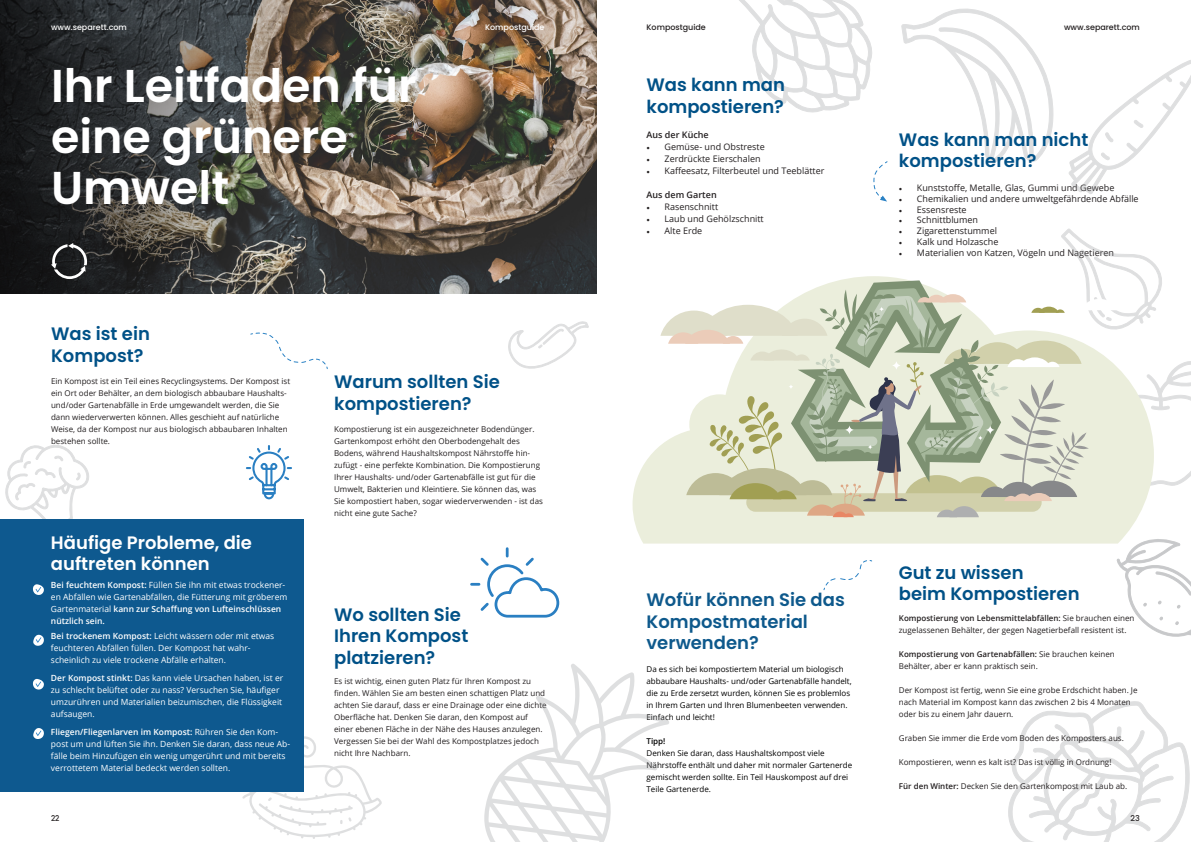
<style>
.page{position:relative;width:1191px;height:842px;background:#fff}
.page>*{position:absolute;margin:0;border:0;box-sizing:border-box;transform-origin:0 0}
.t1{font:600 46px/51px "Poppins";color:#fff}
.t2{font:600 18px/21.6px "Poppins";color:#005187}
.t3{font:600 18px/21.6px "Poppins";color:#0e598c}
.t4{font:600 18px/21.6px "Poppins";color:#fff}
.t5{font:9px "Open Sans";color:#231f20}
.t6{font:600 9px "Open Sans";color:#231f20}
.t7{font:8.5px/12px "Open Sans";color:#fff}
.t8{font:8px/12px "Open Sans";color:#231f20}
.t9{font:8px/12px "Open Sans";color:#000001}
.t10{font:500 8px "Poppins";color:#231f20}
.t11{font:500 8px "Poppins";color:#fff}
.t12{font:500 8px "Poppins";color:#231f20;scale:.91 1}
.s1{font-weight:600}
.s2{font-family:"Minion Pro"}
</style>
<div class="page">
<img style="left:354px;top:0;width:242px;height:293px">
<svg style="left:0;top:0;width:354px;height:293px;background:#403f3c"></svg>
<svg style="left:3px;top:445px;width:87px;height:75px"></svg>
<svg style="left:51px;top:243px;width:36px;height:36px"></svg>
<svg style="left:250px;top:332px;width:78px;height:37px"></svg>
<svg style="left:246px;top:445px;width:46px;height:55px"></svg>
<svg style="left:470px;top:547px;width:90px;height:71px"></svg>
<svg style="left:508px;top:321px;width:81px;height:48px"></svg>
<svg style="left:1068px;top:60px;width:123px;height:134px"></svg>
<svg style="left:901px;top:8px;width:153px;height:155px"></svg>
<svg style="left:739px;top:0;width:133px;height:113px"></svg>
<svg style="left:632px;top:446px;width:506px;height:98px;background:#ecefde"></svg>
<svg style="left:660px;top:228px;width:531px;height:289px"></svg>
<svg style="left:1008px;top:701px;width:182px;height:141px"></svg>
<svg style="left:1116px;top:538px;width:75px;height:99px"></svg>
<svg style="left:873px;top:161px;width:15px;height:41px"></svg>
<svg style="left:242px;top:736px;width:140px;height:103px"></svg>
<svg style="left:484px;top:664px;width:185px;height:178px"></svg>
<div style="left:0;top:520px;width:303px;height:272px;background:#0e598f"></div>
<svg style="left:33px;top:584px;width:11px;height:11px"></svg>
<svg style="left:33px;top:679px;width:11px;height:11px"></svg>
<svg style="left:33px;top:635px;width:11px;height:11px"></svg>
<svg style="left:33px;top:728px;width:11px;height:11px"></svg>
<svg style="left:823px;top:560px;width:49px;height:31px"></svg>
<p class="t11" style="left:51px;top:23px;width:77px">www.separett.com</p>
<p class="t11" style="left:485px;top:23px;width:61px">Kompostguide</p>
<p class="t10" style="left:646px;top:23px;width:61px">Kompostguide</p>
<p class="t10" style="left:1064px;top:23px;width:77px">www.separett.com</p>
<p class="t1" style="left:51px;top:61px;width:367px">Ihr Leitfaden für eine grünere<br>Umwelt</p>
<p class="t2" style="left:51px;top:323px;width:100px">Was ist ein<br>Kompost?</p>
<p class="t8" style="left:51px;top:375px;width:241px">Ein Kompost ist ein Teil eines Recyclingsystems. Der Kompost ist ein Ort oder Behälter, an dem biologisch abbaubare Haushalts&shy;und/oder Gartenabfälle in Erde umgewandelt werden, die Sie dann wiederverwerten können. Alles geschieht auf natürliche Weise, da der Kompost nur aus biologisch abbaubaren Inhalten bestehen sollte.</p>
<p class="t4" style="left:51px;top:531px;width:202px">Häufige Probleme, die auftreten können</p>
<p class="t7" style="left:51px;top:579px;width:238px"><span class="s1">Bei feuchtem Kompost:</span> Füllen Sie ihn mit etwas trockener&shy;en Abfällen wie Gartenabfällen, die Fütterung mit gröberem Gartenmaterial <span class="s1">kann zur Schaffung von Lufteinschlüssen nützlich sein.</span></p>
<p class="t7" style="left:51px;top:630px;width:225px"><span class="s1">Bei trockenem Kompost:</span> Leicht wässern oder mit etwas feuchteren Abfällen füllen. Der Kompost hat wahr&shy;scheinlich zu viele trockene Abfälle erhalten.</p>
<p class="t7" style="left:51px;top:672px;width:234px"><span class="s1">Der Kompost stinkt:</span> Das kann viele Ursachen haben, ist er zu schlecht belüftet oder zu nass? Versuchen Sie, häufiger umzurühren und Materialien beizumischen, die Flüssigkeit aufsaugen.</p>
<p class="t7" style="left:51px;top:726px;width:241px"><span class="s1">Fliegen/Fliegenlarven im Kompost:</span> Rühren Sie den Kom&shy;post um und lüften Sie ihn. Denken Sie daran, dass neue Ab&shy;fälle beim Hinzufügen ein wenig umgerührt und mit bereits verrottetem Material bedeckt werden sollten.</p>
<p class="t2" style="left:334px;top:371px;width:167px">Warum sollten Sie kompostieren?</p>
<p class="t8" style="left:334px;top:423px;width:210px">Kompostierung ist ein ausgezeichneter Bodendünger.<br>Gartenkompost erhöht den Oberbodengehalt des Bodens, während Haushaltskompost Nährstoffe hin&shy;zufügt - eine perfekte Kombination. Die Kompostierung Ihrer Haushalts- und/oder Gartenabfälle ist gut für die Umwelt, Bakterien und Kleintiere. Sie können das, was Sie kompostiert haben, sogar wiederverwenden - ist das nicht eine gute Sache?</p>
<p class="t2" style="left:334px;top:603px;width:136px">Wo sollten Sie<br>Ihren Kompost platzieren?</p>
<p class="t8" style="left:334px;top:675px;width:214px">Es ist wichtig, einen guten Platz für Ihren Kompost zu finden. Wählen Sie am besten einen schattigen Platz und achten Sie darauf, dass er eine Drainage oder eine dichte Oberfläche hat. Denken Sie daran, den Kompost auf einer ebenen Fläche in der Nähe des Hauses anzulegen.<br>Vergessen Sie bei der Wahl des Kompostplatzes jedoch nicht Ihre Nachbarn.</p>
<p class="t2" style="left:646px;top:74px;width:140px">Was kann man kompostieren?</p>
<p class="t6" style="left:646px;top:129px;width:64px">Aus der Küche</p>
<p class="t5" style="left:646px;top:141px;width:120px"><span class="s2">•</span> Gemüse- und Obstreste</p>
<p class="t5" style="left:646px;top:153px;width:116px"><span class="s2">•</span> Zerdrückte Eierschalen</p>
<p class="t5" style="left:646px;top:165px;width:179px"><span class="s2">•</span> Kaffeesatz, Filterbeutel und Teeblätter</p>
<p class="t6" style="left:646px;top:189px;width:72px">Aus dem Garten</p>
<p class="t5" style="left:646px;top:201px;width:73px"><span class="s2">•</span> Rasenschnitt</p>
<p class="t5" style="left:646px;top:213px;width:119px"><span class="s2">•</span> Laub und Gehölzschnitt</p>
<p class="t5" style="left:646px;top:225px;width:57px"><span class="s2">•</span> Alte Erde</p>
<p class="t2" style="left:899px;top:129px;width:191px">Was kann man nicht kompostieren?</p>
<p class="t5" style="left:899px;top:182px;width:217px"><span class="s2">•</span> Kunststoffe, Metalle, Glas, Gummi und Gewebe</p>
<p class="t5" style="left:899px;top:192px;width:241px"><span class="s2">•</span> Chemikalien und andere umweltgefährdende Abfälle</p>
<p class="t5" style="left:899px;top:203px;width:69px"><span class="s2">•</span> Essensreste</p>
<p class="t5" style="left:899px;top:214px;width:81px"><span class="s2">•</span> Schnittblumen</p>
<p class="t5" style="left:899px;top:225px;width:100px"><span class="s2">•</span> Zigarettenstummel</p>
<p class="t5" style="left:899px;top:236px;width:101px"><span class="s2">•</span> Kalk und Holzasche</p>
<p class="t5" style="left:899px;top:246px;width:216px"><span class="s2">•</span> Materialien von Katzen, Vögeln und Nagetieren</p>
<p class="t3" style="left:646px;top:589px;width:200px">Wofür können Sie das<br>Kompostmaterial verwenden?</p>
<p class="t9" style="left:646px;top:663px;width:207px">Da es sich bei kompostiertem Material um biologisch abbaubare Haushalts- und/oder Gartenabfälle handelt, die zu Erde zersetzt wurden, können Sie es problemlos in Ihrem Garten und Ihren Blumenbeeten verwenden.<br>Einfach und leicht!</p>
<p class="t9" style="left:646px;top:735px;width:207px"><span class="s1">Tipp!<br></span>Denken Sie daran, dass Haushaltskompost viele Nährstoffe enthält und daher mit normaler Gartenerde gemischt werden sollte. Ein Teil Hauskompost auf drei Teile Gartenerde.</p>
<p class="t2" style="left:899px;top:562px;width:182px">Gut zu wissen<br>beim Kompostieren</p>
<p class="t8" style="left:899px;top:612px;width:237px"><span class="s1">Kompostierung von Lebensmittelabfällen:</span> Sie brauchen einen zugelassenen Behälter, der gegen Nagetierbefall resistent ist.</p>
<p class="t8" style="left:899px;top:648px;width:217px"><span class="s1">Kompostierung von Gartenabfällen:</span> Sie brauchen keinen<br>Behälter, aber er kann praktisch sein.</p>
<p class="t8" style="left:899px;top:684px;width:240px">Der Kompost ist fertig, wenn Sie eine grobe Erdschicht haben. Je nach Material im Kompost kann das zwischen 2 bis 4 Monaten oder bis zu einem Jahr dauern.</p>
<p class="t8" style="left:899px;top:732px;width:226px">Graben Sie immer die Erde vom Boden des Komposters aus.</p>
<p class="t8" style="left:899px;top:756px;width:214px">Kompostieren, wenn es kalt ist? Das ist völlig in Ordnung!</p>
<p class="t8" style="left:899px;top:780px;width:230px"><span class="s1">Für den Winter:</span> Decken Sie den Gartenkompost mit Laub ab.</p>
<p class="t12" style="left:51px;top:814px;width:11px">22</p>
<p class="t10" style="left:1130px;top:814px;width:11px">23</p>
</div>
